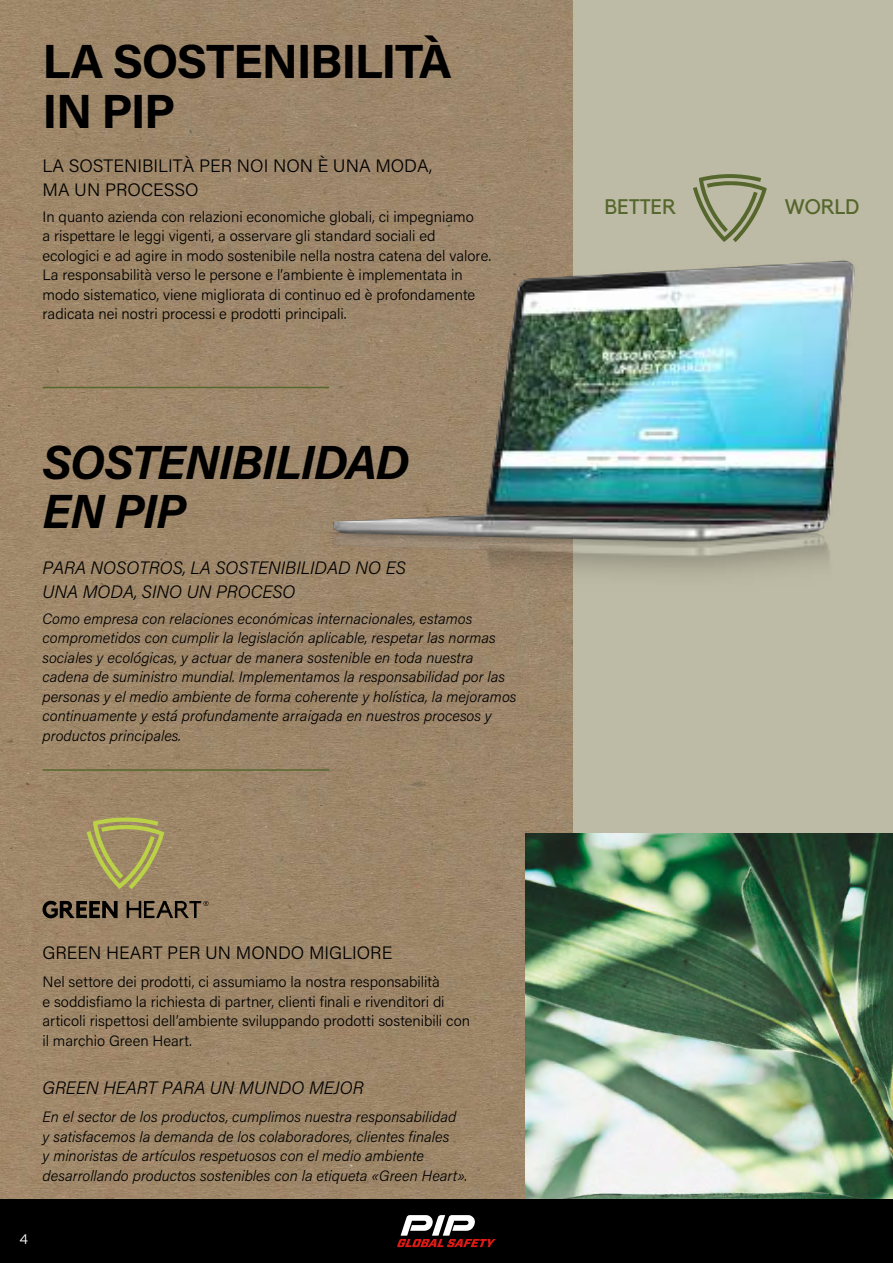
<style>
.page{position:relative;width:893px;height:1263px;background:#bdbba5}
.page>*{position:absolute;margin:0;border:0;box-sizing:border-box;transform-origin:0 0}
.t1{font:700 48px/49.5px "Acumin Pro";letter-spacing:-.03em;color:#000}
.t2{font:italic 700 48px/49.5px "Acumin Pro";letter-spacing:-.025em;color:#000}
.t3{font:21px "Kollektif";color:#56672d}
.t4{font:italic 300 18px/24px "Acumin Pro";color:#000}
.t5{font:300 18px/24px "Acumin Pro";color:#000}
.t6{font:italic 300 15px/19.5px "Acumin Pro";color:#000}
.t7{font:300 15px/19.5px "Acumin Pro";color:#000}
.t8{font:300 13.5px "Acumin Pro Wide";color:#fff}
</style>
<div class="page">
<img style="left:0;top:0;width:572px;height:1199px">
<img style="left:313px;top:248px;width:542px;height:344px">
<svg style="left:693px;top:174px;width:74px;height:68px"></svg>
<hr style="left:43px;top:387px;width:286px;height:1px;background:#56672d">
<hr style="left:43px;top:769px;width:286px;height:2px;background:#56672d">
<img style="left:525px;top:833px;width:368px;height:366px">
<svg style="left:87px;top:817px;width:77px;height:72px"></svg>
<svg style="left:43px;top:901px;width:75px;height:17px"></svg>
<svg style="left:127px;top:901px;width:81px;height:17px"></svg>
<div style="left:0;top:1199px;width:893px;height:64px;background:#000"></div>
<svg style="left:397px;top:1215px;width:99px;height:32px"></svg>
<h1 class="t1" style="left:43px;top:35px;width:411px">LA SOSTENIBILITÀ<br>IN PIP</h1>
<p class="t5" style="left:43px;top:153px;width:391px">LA SOSTENIBILITÀ PER NOI NON È UNA MODA,<br>MA UN PROCESSO</p>
<p class="t7" style="left:43px;top:206px;width:450px">In quanto azienda con relazioni economiche globali, ci impegniamo<br>a rispettare le leggi vigenti, a osservare gli standard sociali ed ecologici e ad agire in modo sostenibile nella nostra catena del valore.<br>La responsabilità verso le persone e l’ambiente è implementata in modo sistematico, viene migliorata di continuo ed è profondamente radicata nei nostri processi e prodotti principali.</p>
<h1 class="t2" style="left:43px;top:435px;width:369px">SOSTENIBILIDAD<br>EN PIP</h1>
<p class="t4" style="left:43px;top:555px;width:365px">PARA NOSOTROS, LA SOSTENIBILIDAD NO ES<br>UNA MODA, SINO UN PROCESO</p>
<p class="t6" style="left:43px;top:608px;width:475px">Como empresa con relaciones económicas internacionales, estamos comprometidos con cumplir la legislación aplicable, respetar las normas sociales y ecológicas, y actuar de manera sostenible en toda nuestra cadena de suministro mundial. Implementamos la responsabilidad por las personas y el medio ambiente de forma coherente y holística, la mejoramos continuamente y está profundamente arraigada en nuestros procesos y productos principales.</p>
<p class="t5" style="left:43px;top:940px;width:351px">GREEN HEART PER UN MONDO MIGLIORE</p>
<p class="t7" style="left:43px;top:971px;width:429px">Nel settore dei prodotti, ci assumiamo la nostra responsabilità<br>e soddisfiamo la richiesta di partner, clienti finali e rivenditori di articoli rispettosi dell’ambiente sviluppando prodotti sostenibili con il marchio Green Heart.</p>
<p class="t4" style="left:43px;top:1075px;width:323px">GREEN HEART PARA UN MUNDO MEJOR</p>
<p class="t6" style="left:43px;top:1106px;width:427px">En el sector de los productos, cumplimos nuestra responsabilidad<br>y satisfacemos la demanda de los colaboradores, clientes finales<br>y minoristas de artículos respetuosos con el medio ambiente desarrollando productos sostenibles con la etiqueta «Green Heart».</p>
<p class="t8" style="left:19px;top:1230px;width:10px">4</p>
<h2 class="t3" style="left:605px;top:194px;width:73px">BETTER</h2>
<h2 class="t3" style="left:785px;top:194px;width:77px">WORLD</h2>
</div>
